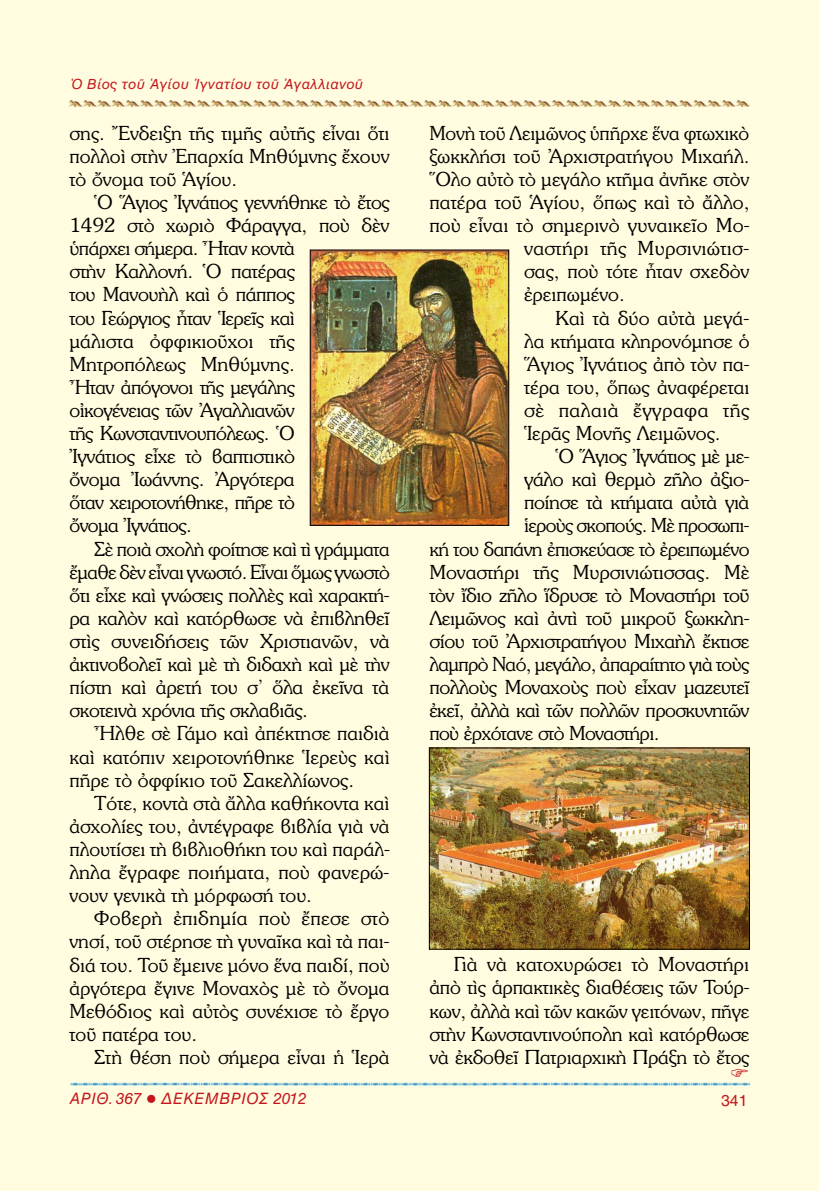
<style>
.page{position:relative;width:819px;height:1191px;background:#fffcdf}
.page>*{position:absolute;margin:0;border:0;box-sizing:border-box;transform-origin:0 0}
.t1{font:19.25px/23.1px "CTOS Souvenir Light Test 1";letter-spacing:-.01em;color:#000;text-align:justify}
.t2{font:19.25px "CTOS Souvenir Light Test 1";letter-spacing:-.03em;color:#000}
.t3{font:19.25px "CTOS Souvenir Light Test 1";letter-spacing:-.035em;color:#000}
.t4{font:19.25px "CTOS Souvenir Light Test 1";letter-spacing:.015em;color:#000}
.t5{font:19.25px "CTOS Souvenir Light Test 1";letter-spacing:.025em;color:#000}
.t6{font:15.75px "CTOS Helvetica Oblique Test 1";color:#c4161c}
.t7{font:15.75px "CTOS Helvetica Regular Test 1";color:#c4161c}
.t8{font:14px "CTOS Helvetica Oblique Test 1";color:#c4161c}
</style>
<div class="page">
<img style="left:69px;top:1082px;width:681px;height:3px">
<img style="left:69px;top:100px;width:680px;height:6px">
<img style="left:312px;top:251px;width:195px;height:273px">
<div style="left:310px;top:249px;width:199px;height:277px;border:1px solid #000"></div>
<img style="left:431px;top:749px;width:316px;height:198px">
<svg style="left:731px;top:1068px;width:16px;height:8px"></svg>
<p class="t8" style="left:69px;top:76px;width:295px">Ὁ Βίος τοῦ Ἁγίου Ἰγνατίου τοῦ Ἀγαλλιανοῦ</p>
<p class="t1" style="left:69px;top:121px;width:321px">σης. Ἔνδειξη τῆς τιμῆς αὐτῆς εἶναι ὅτι πολλοὶ στὴν Ἐπαρχία Μηθύμνης ἔχουν τὸ ὄνομα τοῦ Ἁγίου.</p>
<p class="t1" style="left:69px;top:190px;width:321px;text-align:left;text-indent:25px">Ὁ Ἅγιος Ἰγνάτιος γεννήθηκε τὸ ἔτος<br>1492 στὸ χωριὸ Φάραγγα, ποὺ δὲν ὑπάρχει σήμερα. Ἦταν κοντὰ<br>στὴν Καλλονή. Ὁ πατέρας<br>του Μανουὴλ καὶ ὁ πάππος<br>του Γεώργιος ἦταν Ἱερεῖς καὶ<br>μάλιστα ὀφφικιοῦχοι τῆς<br>Μητροπόλεως Μηθύμνης.<br>Ἦταν ἀπόγονοι τῆς μεγάλης<br>οἰκογένειας τῶν Ἀγαλλιανῶν<br>τῆς Κωνσταντινουπόλεως. Ὁ<br>Ἰγνάτιος εἶχε τὸ βαπτιστικὸ<br>ὄνομα Ἰωάννης. Ἀργότερα<br>ὅταν χειροτονήθηκε, πῆρε τὸ<br>ὄνομα Ἰγνάτιος.</p>
<p class="t1" style="left:69px;top:536px;width:322px;text-indent:25px">Σὲ ποιὰ σχολὴ φοίτησε καὶ τὶ γράμματα ἔμαθε δὲν εἶναι γνωστό. Εἶναι ὅμως γνωστὸ ὅτι εἶχε καὶ γνώσεις πολλὲς καὶ χαρακτή&shy;ρα καλὸν καὶ κατόρθωσε νὰ ἐπιβληθεῖ στὶς συνειδήσεις τῶν Χριστιανῶν, νὰ ἀκτινοβολεῖ καὶ μὲ τὴ διδαχὴ καὶ μὲ τὴν πίστη καὶ ἀρετή του σ’ ὅλα ἐκεῖνα τὰ σκοτεινὰ χρόνια τῆς σκλαβιᾶς.</p>
<p class="t1" style="left:69px;top:721px;width:322px;text-indent:25px">Ἦλθε σὲ Γάμο καὶ ἀπέκτησε παιδιὰ καὶ κατόπιν χειροτονήθηκε Ἱερεὺς καὶ πῆρε τὸ ὀφφίκιο τοῦ Σακελλίωνος.</p>
<p class="t1" style="left:69px;top:791px;width:322px;text-indent:25px">Τότε, κοντὰ στὰ ἄλλα καθήκοντα καὶ ἀσχολίες του, ἀντέγραφε βιβλία γιὰ νὰ πλουτίσει τὴ βιβλιοθήκη του καὶ παράλ&shy;ληλα ἔγραφε ποιήματα, ποὺ φανερώ&shy;νουν γενικὰ τὴ μόρφωσή του.</p>
<p class="t1" style="left:69px;top:906px;width:322px;text-indent:25px">Φοβερὴ ἐπιδημία ποὺ ἔπεσε στὸ νησί, τοῦ στέρησε τὴ γυναῖκα καὶ τὰ παι&shy;διά του. Τοῦ ἔμεινε μόνο ἕνα παιδί, ποὺ ἀργότερα ἔγινε Μοναχὸς μὲ τὸ ὄνομα Μεθόδιος καὶ αὐτὸς συνέχισε τὸ ἔργο τοῦ πατέρα του.</p>
<p class="t1" style="left:94px;top:1045px;width:297px">Στὴ θέση ποὺ σήμερα εἶναι ἡ Ἱερὰ</p>
<p class="t1" style="left:429px;top:121px;width:321px">Μονὴ τοῦ Λειμῶνος ὑπῆρχε ἕνα φτωχικὸ</p>
<p class="t1" style="left:429px;top:144px;width:321px">ξωκκλήσι τοῦ Ἀρχιστρατήγου Μιχαήλ.</p>
<p class="t1" style="left:429px;top:167px;width:321px">Ὅλο αὐτὸ τὸ μεγάλο κτῆμα ἀνῆκε στὸν</p>
<p class="t1" style="left:429px;top:190px;width:322px">πατέρα τοῦ Ἁγίου, ὅπως καὶ τὸ ἄλλο,</p>
<p class="t1" style="left:429px;top:213px;width:322px">ποὺ εἶναι τὸ σημερινὸ γυναικεῖο Μο-</p>
<p class="t4" style="left:524px;top:236px;width:227px">ναστήρι τῆς Μυρσινιώτισ-</p>
<p class="t1" style="left:524px;top:259px;width:227px">σας, ποὺ τότε ἦταν σχεδὸν</p>
<p class="t1" style="left:524px;top:282px;width:102px">ἐρειπωμένο.</p>
<p class="t1" style="left:555px;top:305px;width:195px">Καὶ τὰ δύο αὐτὰ μεγά-</p>
<p class="t1" style="left:524px;top:329px;width:227px">λα κτήματα κληρονόμησε ὁ</p>
<p class="t1" style="left:524px;top:352px;width:227px">Ἅγιος Ἰγνάτιος ἀπὸ τὸν πα-</p>
<p class="t1" style="left:524px;top:375px;width:227px">τέρα του, ὅπως ἀναφέρεται</p>
<p class="t5" style="left:524px;top:398px;width:227px">σὲ παλαιὰ ἔγγραφα τῆς</p>
<p class="t1" style="left:524px;top:421px;width:198px">Ἱερᾶς Μονῆς Λειμῶνος.</p>
<p class="t2" style="left:555px;top:444px;width:195px">Ὁ Ἅγιος Ἰγνάτιος μὲ με-</p>
<p class="t1" style="left:524px;top:467px;width:227px">γάλο καὶ θερμὸ ζῆλο ἀξιο-</p>
<p class="t1" style="left:524px;top:490px;width:227px">ποίησε τὰ κτήματα αὐτὰ γιὰ</p>
<p class="t3" style="left:524px;top:514px;width:227px">ἱεροὺς σκοπούς. Μὲ προσωπι-</p>
<p class="t2" style="left:429px;top:537px;width:321px">κή του δαπάνη ἐπισκεύασε τὸ ἐρειπωμένο</p>
<p class="t1" style="left:429px;top:560px;width:321px">Μοναστήρι τῆς Μυρσινιώτισσας. Μὲ</p>
<p class="t1" style="left:429px;top:583px;width:322px">τὸν ἴδιο ζῆλο ἵδρυσε τὸ Μοναστήρι τοῦ</p>
<p class="t1" style="left:429px;top:606px;width:322px">Λειμῶνος καὶ ἀντὶ τοῦ μικροῦ ξωκκλη-</p>
<p class="t1" style="left:429px;top:629px;width:322px">σίου τοῦ Ἀρχιστρατήγου Μιχαὴλ ἔκτισε</p>
<p class="t2" style="left:429px;top:652px;width:321px">λαμπρὸ Ναό, μεγάλο, ἀπαραίτητο γιὰ τοὺς</p>
<p class="t1" style="left:429px;top:675px;width:322px">πολλοὺς Μοναχοὺς ποὺ εἶχαν μαζευτεῖ</p>
<p class="t2" style="left:429px;top:698px;width:321px">ἐκεῖ, ἀλλὰ καὶ τῶν πολλῶν προσκυνητῶν</p>
<p class="t2" style="left:429px;top:721px;width:232px">ποὺ ἐρχότανε στὸ Μοναστήρι.</p>
<p class="t1" style="left:429px;top:952px;width:321px;text-indent:25px">Γιὰ νὰ κατοχυρώσει τὸ Μοναστήρι ἀπὸ τὶς ἁρπακτικὲς διαθέσεις τῶν Τούρ&shy;κων, ἀλλὰ καὶ τῶν κακῶν γειτόνων, πῆγε στὴν Κωνσταντινούπολη καὶ κατόρθωσε νὰ ἐκδοθεῖ Πατριαρχικὴ Πράξη τὸ ἔτος</p>
<p class="t6" style="left:69px;top:1089px;width:238px">ΑΡΙΘ. 367 ● ΔΕΚΕΜΒΡΙοσ 2012</p>
<p class="t7" style="left:721px;top:1090px;width:28px">341</p>
</div>
